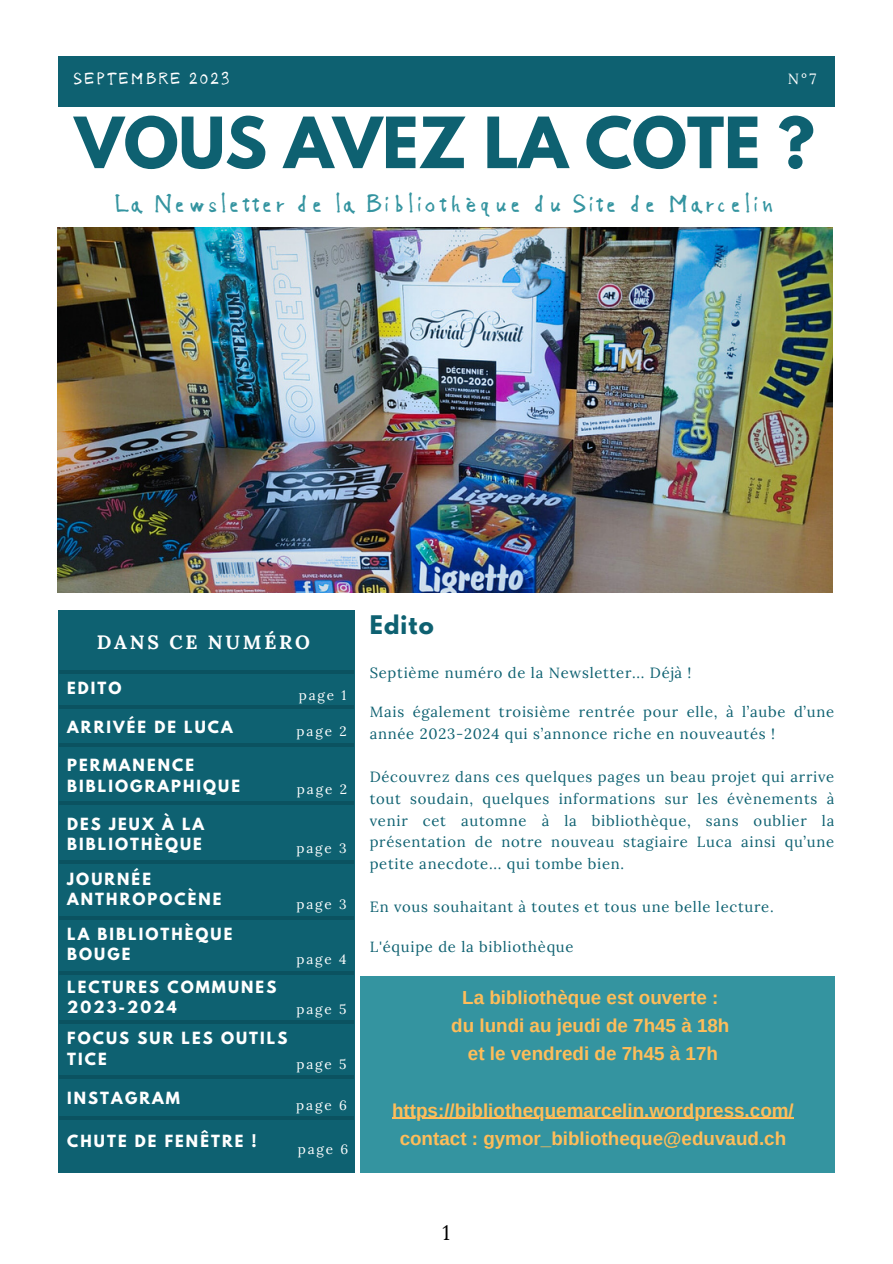
<style>
.page{position:relative;width:893px;height:1264px;background:#fff}
.page>*{position:absolute;margin:0;border:0;box-sizing:border-box;transform-origin:0 0}
.t1{font:700 62.55px "League Spartan";color:#0e6171}
.t2{font:23.1px "nagayama kai";letter-spacing:.07em;color:#3494a0}
.t3{font:700 22.65px "League Spartan";letter-spacing:.05em;color:#0e6171}
.t4{font:20.7px "Lora";color:#000}
.t5{font:700 19.35px "Lora";letter-spacing:.14em;color:#fff}
.t6{font:700 18.75px "Arimo";color:#ffbd59}
.t7{font:14.85px/21.6px "Lora";letter-spacing:.05em;color:#0e6171}
.t8{font:700 14.85px/20.2px "League Spartan";letter-spacing:.14em;color:#fff}
.t9{font:14.85px "nagayama kai";letter-spacing:.14em;color:#fff}
.t10{font:14.85px "Lora";color:#fff}
.t11{font:13.5px "Lora";letter-spacing:.14em;color:#fff}
</style>
<div class="page">
<div style="left:59px;top:56px;width:775px;height:51px;background:#0e6171"></div>
<div style="left:59px;top:610px;width:295px;height:562px;background:#0e6171"></div>
<hr style="left:59px;top:670px;width:294px;height:3px;background:#000">
<div style="left:360px;top:976px;width:475px;height:197px;background:#3494a0"></div>
<img style="left:58px;top:227px;width:774px;height:365px">
<hr style="left:59px;top:705px;width:294px;height:4px;background:#0b5260">
<hr style="left:59px;top:743px;width:294px;height:3px;background:#000">
<hr style="left:59px;top:801px;width:295px;height:3px;background:#000">
<hr style="left:59px;top:860px;width:294px;height:3px;background:#000">
<hr style="left:59px;top:916px;width:294px;height:3px;background:#000">
<hr style="left:59px;top:971px;width:294px;height:3px;background:#000">
<hr style="left:59px;top:1020px;width:294px;height:3px;background:#000">
<hr style="left:59px;top:1075px;width:294px;height:3px;background:#000">
<hr style="left:59px;top:1116px;width:294px;height:3px;background:#000">
<hr style="left:392px;top:1117px;width:401px;height:1px;background:#ffbd59">
<p class="t9" style="left:74px;top:71px;width:157px">SEPTEMBRE 2023</p>
<p class="t10" style="left:787px;top:69px;width:30px">N°7</p>
<p class="t1" style="left:75px;top:112px;width:741px">VOUS AVEZ LA COTE ?</p>
<p class="t2" style="left:115px;top:192px;width:661px">La Newsletter de la Bibliothèque du Site de Marcelin</p>
<p class="t5" style="left:97px;top:630px;width:214px">DANS CE NUMÉRO</p>
<p class="t8" style="left:67px;top:680px;width:56px">EDITO</p>
<p class="t8" style="left:67px;top:718px;width:167px">ARRIVÉE DE LUCA</p>
<p class="t8" style="left:67px;top:757px;width:174px">PERMANENCE<br>BIBLIOGRAPHIQUE</p>
<p class="t8" style="left:67px;top:815px;width:138px">DES JEUX À LA<br>BIBLIOTHÈQUE</p>
<p class="t8" style="left:67px;top:870px;width:156px">JOURNÉE<br>ANTHROPOCÈNE</p>
<p class="t8" style="left:67px;top:925px;width:166px">LA BIBLIOTHÈQUE<br>BOUGE</p>
<p class="t8" style="left:67px;top:978px;width:211px">LECTURES COMMUNES<br>2023-2024</p>
<p class="t8" style="left:67px;top:1030px;width:222px">FOCUS SUR LES OUTILS<br>TICE</p>
<p class="t8" style="left:67px;top:1089px;width:114px">INSTAGRAM</p>
<p class="t8" style="left:67px;top:1132px;width:191px">CHUTE DE FENÊTRE !</p>
<p class="t11" style="left:299px;top:686px;width:49px">page 1</p>
<p class="t11" style="left:296px;top:722px;width:52px">page 2</p>
<p class="t11" style="left:297px;top:780px;width:52px">page 2</p>
<p class="t11" style="left:296px;top:839px;width:52px">page 3</p>
<p class="t11" style="left:296px;top:895px;width:52px">page 3</p>
<p class="t11" style="left:296px;top:950px;width:52px">page 4</p>
<p class="t11" style="left:296px;top:1000px;width:52px">page 5</p>
<p class="t11" style="left:296px;top:1055px;width:52px">page 5</p>
<p class="t11" style="left:296px;top:1096px;width:52px">page 6</p>
<p class="t11" style="left:298px;top:1140px;width:52px">page 6</p>
<p class="t3" style="left:369px;top:613px;width:65px">Edito</p>
<p class="t7" style="left:369px;top:661px;width:323px">Septième numéro de la Newsletter... Déjà !</p>
<p class="t7" style="left:369px;top:701px;width:466px">Mais également troisième rentrée pour elle, à l’aube d’une année 2023-2024 qui s’annonce riche en nouveautés !</p>
<p class="t7" style="left:369px;top:766px;width:466px;text-align:justify">Découvrez dans ces quelques pages un beau projet qui arrive tout soudain, quelques informations sur les évènements à venir cet automne à la bibliothèque, sans oublier la présentation de notre nouveau stagiaire Luca ainsi qu’une petite anecdote... qui tombe bien.</p>
<p class="t7" style="left:369px;top:896px;width:405px">En vous souhaitant à toutes et tous une belle lecture.</p>
<p class="t7" style="left:369px;top:935px;width:205px">L'équipe de la bibliothèque</p>
<p class="t6" style="left:462px;top:986px;width:258px">La bibliothèque est ouverte :</p>
<p class="t6" style="left:451px;top:1015px;width:280px">du lundi au jeudi de 7h45 à 18h</p>
<p class="t6" style="left:468px;top:1043px;width:251px">et le vendredi de 7h45 à 17h</p>
<p class="t6" style="left:392px;top:1099px;width:403px">https://bibliothequemarcelin.wordpress.com/</p>
<p class="t6" style="left:399px;top:1127px;width:388px">contact : gymor_bibliotheque@eduvaud.ch</p>
<p class="t4" style="left:442px;top:1218px;width:9px">1</p>
</div>
